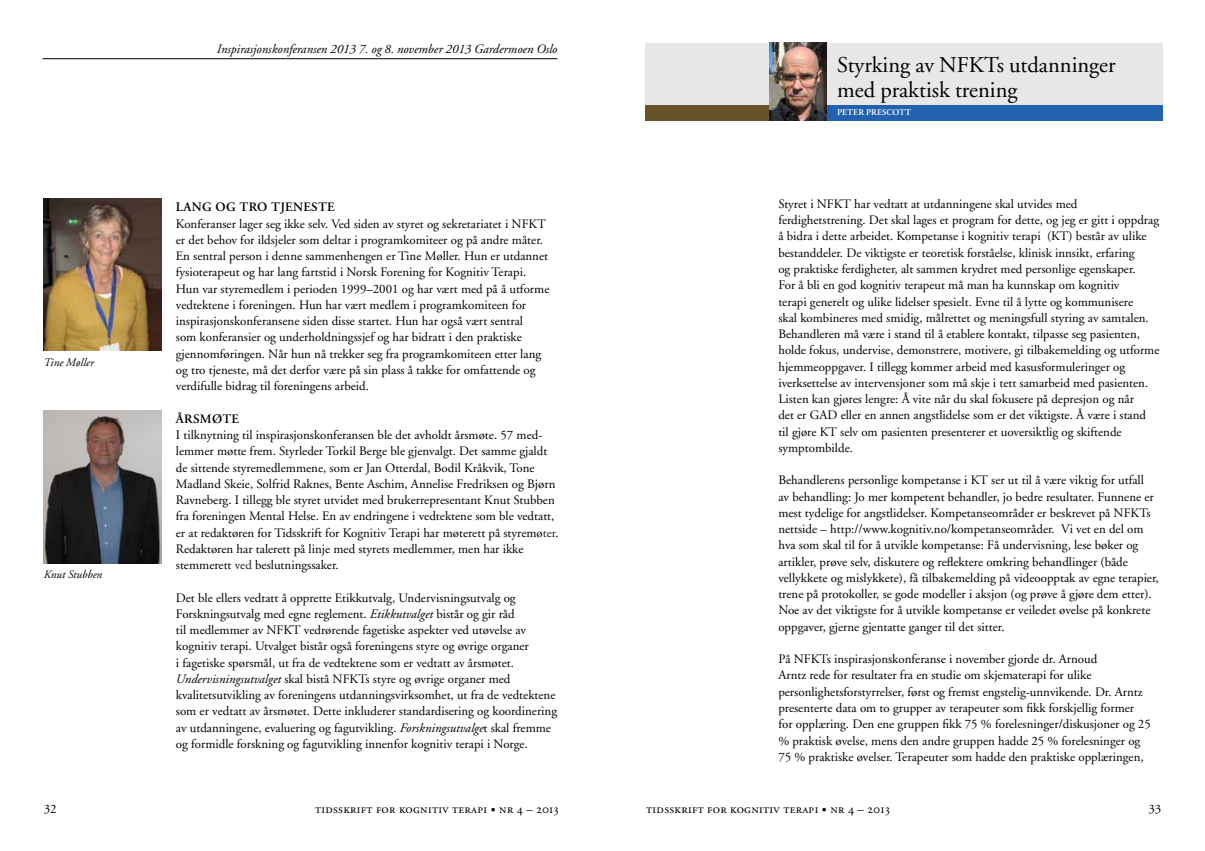
<style>
.page{position:relative;width:1205px;height:851px;background:#fff}
.page>*{position:absolute;margin:0;border:0;box-sizing:border-box;transform-origin:0 0}
.t1{font:22.5px/25px "Adobe Garamond";color:#000}
.t2{font:12.88px/16.2px "Adobe Garamond";color:#000}
.t3{font:12.88px "Adobe Garamond Regular SC";letter-spacing:.025em;color:#000}
.t4{font:italic 12.88px "Adobe Garamond";color:#000}
.t5{font:600 12.88px "Adobe Garamond";letter-spacing:.025em;color:#000}
.t6{font:italic 11.38px "Adobe Garamond";color:#000}
.t7{font:600 8.75px "Adobe Garamond";color:#fff}
.s1{color:#010101}
.s2{color:#222}
.s3{font-style:italic}
</style>
<div class="page">
<hr style="left:43px;top:58px;width:514px;height:1px;background:#000">
<img style="left:44px;top:411px;width:117px;height:152px">
<img style="left:44px;top:198px;width:117px;height:153px">
<div style="left:645px;top:43px;width:517px;height:70px;background:#e6e7e8"></div>
<div style="left:645px;top:105px;width:517px;height:15px;background:#2261ae"></div>
<div style="left:645px;top:105px;width:124px;height:15px;background:#675229"></div>
<img style="left:769px;top:43px;width:57px;height:77px">
<p class="t6" style="left:44px;top:356px;width:52px">Tine Møller</p>
<p class="t6" style="left:44px;top:568px;width:60px">Knut Stubben</p>
<p class="t4" style="left:217px;top:42px;width:342px">Inspirasjonskonferansen 2013 7. og 8. november 2013 Gardermoen Oslo</p>
<p class="t5" style="left:176px;top:200px;width:160px">LANG OG TRO TJENESTE</p>
<p class="t2" style="left:176px;top:216px;width:375px">Konferanser lager seg ikke selv. Ved siden av styret og sekretariatet i NFKT er det behov for ildsjeler som deltar i programkomiteer og på andre måter.<br>En sentral person i denne sammenhengen er Tine Møller. Hun er utdannet fysioterapeut og har lang fartstid i Norsk Forening for Kognitiv Terapi.<br>Hun var styremedlem i perioden 1999–2001 og har vært med på å utforme vedtektene i foreningen. Hun har vært medlem i programkomiteen for inspirasjonskonferansene siden disse startet. Hun har også vært sentral<br>som konferansier og underholdningssjef og har bidratt i den praktiske gjennomføringen. Når hun nå trekker seg fra programkomiteen etter lang og tro tjeneste, må det derfor være på sin plass å takke for omfattende og verdifulle bidrag til foreningens arbeid.</p>
<p class="t5" style="left:176px;top:411px;width:65px">ÅRSM ØTE</p>
<p class="t2" style="left:176px;top:427px;width:384px">I tilknytning til inspirasjonskonferansen ble det avholdt årsmøte. 57 med&shy;lemmer møtte frem. Styrleder Torkil Berge ble gjenvalgt. Det samme gjaldt de sittende styremedlemmene, som er Jan Otterdal, Bodil Kråkvik, Tone Madland Skeie, Solfrid Raknes, Bente Aschim, Annelise Fredriksen og Bjørn Ravneberg. I tillegg ble styret utvidet med brukerrepresentant Knut Stubben fra foreningen Mental Helse. En av endringene i vedtektene som ble vedtatt, er at <span class="s1">redaktøren for Tidsskrift for Kognitiv Terapi har møterett på styremø</span><span class="s2">ter</span><span class="s1">.<br>Redaktøren har talerett på linje med styrets medlemmer, men har ikke stemmerett</span> <span class="s2">ved</span> <span class="s1">beslutningssaker.</span></p>
<p class="t2" style="left:176px;top:589px;width:383px">Det ble ellers vedtatt å opprette Etikkutvalg, Undervisningsutvalg og Forskningsutvalg med egne reglement. <span class="s3">Etikkutvalget</span> bistår og gir råd<br>til medlemmer av NFKT vedrørende fagetiske aspekter ved utøvelse av kognitiv terapi. Utvalget bistår også foreningens styre og øvrige organer<br>i fagetiske spørsmål, ut fra de vedtektene som er vedtatt av årsmøtet.<br><span class="s3">Undervisningsutvalget</span> skal bistå NFKTs styre og øvrige organer med kvalitetsutvikling av foreningens utdanningsvirksomhet, ut fra de vedtektene som er vedtatt av årsmøtet. Dette inkluderer standardisering og koordinering av utdanningene, evaluering og fagutvikling. <span class="s3">Forskningsutvalge</span>t skal fremme og formidle forskning og fagutvikling innenfor kognitiv terapi i Norge.</p>
<h1 class="t1" style="left:837px;top:52px;width:280px">Styrking av NFKTs utdanninger med praktisk trening</h1>
<p class="t7" style="left:837px;top:108px;width:52px">PETER PRESCOTT</p>
<p class="t2" style="left:778px;top:196px;width:383px">Styret i NFKT har vedtatt at utdanningene skal utvides med ferdighetstrening. Det skal lages et program for dette, og jeg er gitt i oppdrag å bidra i dette arbeidet. Kompetanse i kognitiv terapi (KT) består av ulike bestanddeler. De viktigste er teoretisk forståelse, klinisk innsikt, erfaring<br>og praktiske ferdigheter, alt sammen krydret med personlige egenskaper.<br>For å bli en god kognitiv terapeut må man ha kunnskap om kognitiv<br>terapi generelt og ulike lidelser spesielt. Evne til å lytte og kommunisere<br>skal kombineres med smidig, målrettet og meningsfull styring av samtalen.<br>Behandleren må være i stand til å etablere kontakt, tilpasse seg pasienten, holde fokus, undervise, demonstrere, motivere, gi tilbakemelding og utforme hjemmeoppgaver. I tillegg kommer arbeid med kasusformuleringer og iverksettelse av intervensjoner som må skje i tett samarbeid med pasienten.<br>Listen kan gjøres lengre: Å vite når du skal fokusere på depresjon og når<br>det er GAD eller en annen angstlidelse som er det viktigste. Å være i stand til gjøre KT selv om pasienten presenterer et uoversiktlig og skiftende symptombilde.</p>
<p class="t2" style="left:778px;top:472px;width:382px">Behandlerens personlige kompetanse i KT ser ut til å være viktig for utfall<br>av behandling: Jo mer kompetent behandler, jo bedre resultater. Funnene er mest tydelige for angstlidelser. Kompetanseområder er beskrevet på NFKTs nettside – http://www.kognitiv.no/kompetanseområder. Vi vet en del om hva som skal til for å utvikle kompetanse: Få undervisning, lese bøker og artikler, prøve selv, diskutere og reflektere omkring behandlinger (både vellykkete og mislykkete), få tilbakemelding på videoopptak av egne terapier, trene på protokoller, se gode modeller i aksjon (og prøve å gjøre dem etter).<br>Noe av det viktigste for å utvikle kompetanse er veiledet øvelse på konkrete oppgaver, gjerne gjentatte ganger til det sitter.</p>
<p class="t2" style="left:778px;top:651px;width:374px">På NFKTs inspirasjonskonferanse i november gjorde dr. Arnoud<br>Arntz rede for resultater fra en studie om skjematerapi for ulike personlighetsforstyrrelser, først og fremst engstelig-unnvikende. Dr. Arntz presenterte data om to grupper av terapeuter som fikk forskjellig former for opplæring. Den ene gruppen fikk 75 % forelesninger/diskusjoner og 25 % praktisk øvelse, mens den andre gruppen hadde 25 % forelesninger og 75 % praktiske øvelser. Terapeuter som hadde den praktiske opplæringen,</p>
<p class="t2" style="left:44px;top:801px;width:14px">32</p>
<p class="t3" style="left:315px;top:802px;width:245px">tidsskrift for kognitiv terapi • nr 4 – 2013</p>
<p class="t3" style="left:646px;top:802px;width:245px">tidsskrift for kognitiv terapi • nr 4 – 2013</p>
<p class="t2" style="left:1148px;top:801px;width:14px">33</p>
</div>
